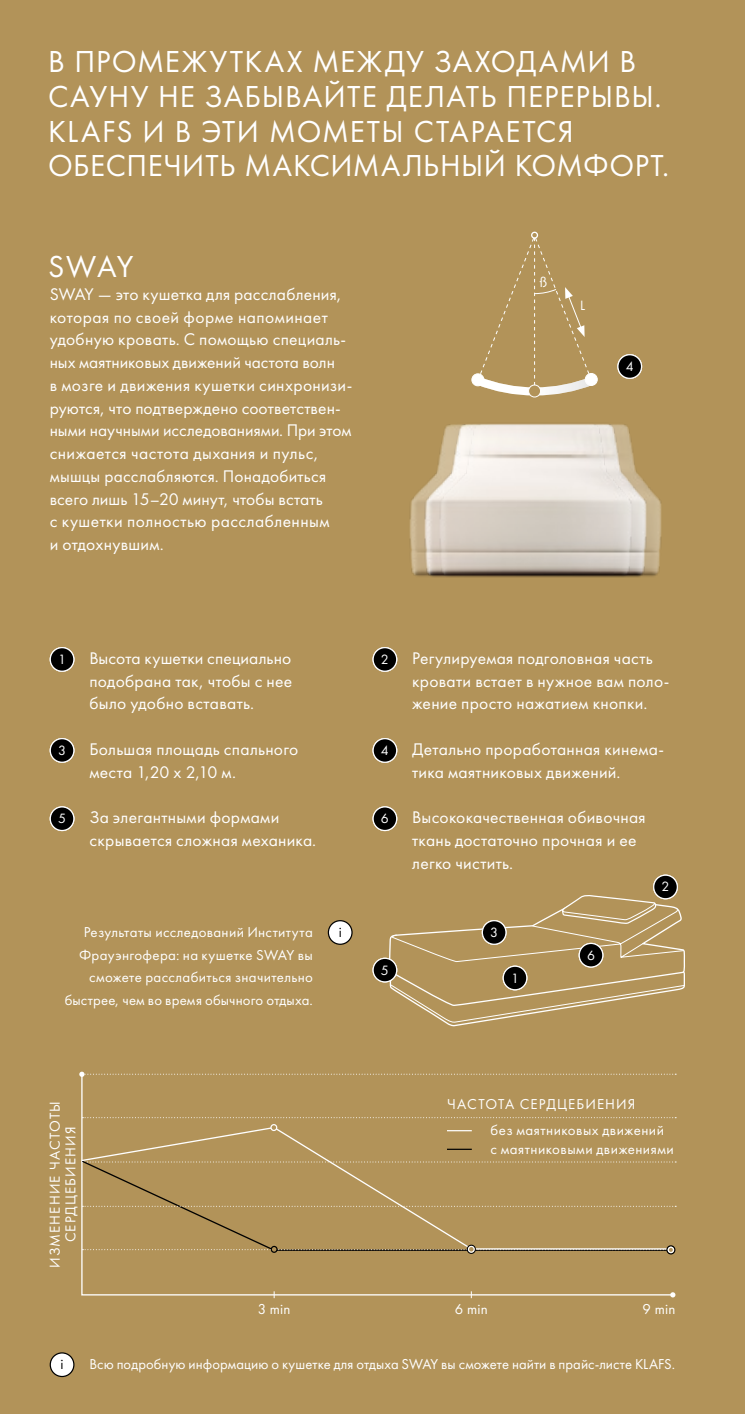
<style>
.page{position:relative;width:745px;height:1414px;background:#fff}
.page>*{position:absolute;margin:0;border:0;box-sizing:border-box;transform-origin:0 0}
.t1{font:31.5px/34.6px "Futura PT Book";letter-spacing:.03em;color:#fff}
.t2{font:17.5px/22.8px "Futura PT Book";letter-spacing:.015em;color:#fff}
.t3{font:14.88px/22.8px "Futura PT Book";letter-spacing:.02em;color:#fff;text-align:right}
.t4{font:14.88px/26.4px "Futura PT Book";letter-spacing:.04em;color:#fff}
.t5{font:14.88px/15.8px "Futura PT Book";letter-spacing:.07em;color:#fff;text-align:center}
.t6{font:14.88px "Futura PT Book";color:#000}
.t7{font:14px "Futura PT Book";color:#fff}
</style>
<div class="page">
<div style="left:0;top:0;width:744px;height:1414px;background:#b29359"></div>
<img style="left:410px;top:424px;width:252px;height:154px">
<svg style="left:387px;top:893px;width:298px;height:134px"></svg>
<div style="left:530px;top:232px;width:7px;height:7px;border:1px solid #fff;border-radius:50%"></div>
<svg style="left:471px;top:237px;width:127px;height:161px"></svg>
<svg style="left:81px;top:1077px;width:592px;height:219px"></svg>
<svg style="left:79px;top:1071px;width:596px;height:6px"></svg>
<svg style="left:669px;top:1292px;width:6px;height:5px"></svg>
<svg style="left:81px;top:1126px;width:588px;height:124px"></svg>
<svg style="left:82px;top:1206px;width:593px;height:1px"></svg>
<svg style="left:82px;top:1117px;width:593px;height:1px"></svg>
<div style="left:466px;top:1244px;width:9px;height:10px;border:1px solid #000;border-radius:50%"></div>
<div style="left:467px;top:1246px;width:7px;height:7px;border:1px solid #fff;border-radius:50%"></div>
<div style="left:270px;top:1246px;width:7px;height:7px;border:1px solid #000;border-radius:50%"></div>
<div style="left:270px;top:1124px;width:7px;height:7px;border:1px solid #fff;border-radius:50%"></div>
<div style="left:666px;top:1245px;width:9px;height:9px;border:1px solid #000;border-radius:50%"></div>
<svg style="left:82px;top:1246px;width:591px;height:6px"></svg>
<div style="left:667px;top:1246px;width:6px;height:7px;border:1px solid #fff;border-radius:50%"></div>
<div style="left:50px;top:648px;width:24px;height:23px;background:#000;border-radius:50%"></div>
<div style="left:50px;top:647px;width:24px;height:25px;border:1px solid #fff;border-radius:50%"></div>
<div style="left:373px;top:648px;width:23px;height:23px;background:#000;border-radius:50%"></div>
<div style="left:372px;top:647px;width:25px;height:25px;border:1px solid #fff;border-radius:50%"></div>
<div style="left:50px;top:739px;width:24px;height:23px;background:#000;border-radius:50%"></div>
<div style="left:50px;top:738px;width:24px;height:25px;border:1px solid #fff;border-radius:50%"></div>
<div style="left:373px;top:739px;width:23px;height:23px;background:#000;border-radius:50%"></div>
<div style="left:372px;top:738px;width:25px;height:25px;border:1px solid #fff;border-radius:50%"></div>
<div style="left:50px;top:807px;width:24px;height:23px;background:#000;border-radius:50%"></div>
<div style="left:50px;top:806px;width:24px;height:25px;border:1px solid #fff;border-radius:50%"></div>
<div style="left:373px;top:807px;width:23px;height:23px;background:#000;border-radius:50%"></div>
<div style="left:372px;top:806px;width:25px;height:25px;border:1px solid #fff;border-radius:50%"></div>
<div style="left:503px;top:966px;width:23px;height:24px;background:#000;border-radius:50%"></div>
<div style="left:502px;top:965px;width:25px;height:25px;border:1px solid #fff;border-radius:50%"></div>
<div style="left:653px;top:875px;width:24px;height:24px;background:#000;border-radius:50%"></div>
<div style="left:652px;top:874px;width:25px;height:25px;border:1px solid #fff;border-radius:50%"></div>
<div style="left:482px;top:921px;width:23px;height:23px;background:#000;border-radius:50%"></div>
<div style="left:481px;top:920px;width:25px;height:25px;border:1px solid #fff;border-radius:50%"></div>
<div style="left:373px;top:958px;width:23px;height:24px;background:#000;border-radius:50%"></div>
<div style="left:372px;top:958px;width:25px;height:24px;border:1px solid #fff;border-radius:50%"></div>
<div style="left:579px;top:943px;width:23px;height:24px;background:#000;border-radius:50%"></div>
<div style="left:578px;top:943px;width:25px;height:24px;border:1px solid #fff;border-radius:50%"></div>
<div style="left:328px;top:921px;width:24px;height:23px;background:#fff;border-radius:50%"></div>
<div style="left:327px;top:920px;width:25px;height:25px;border:1px solid #000;border-radius:50%"></div>
<div style="left:50px;top:1353px;width:24px;height:23px;background:#fff;border-radius:50%"></div>
<div style="left:50px;top:1352px;width:24px;height:25px;border:1px solid #000;border-radius:50%"></div>
<div style="left:617px;top:355px;width:24px;height:23px;background:#000;border-radius:50%"></div>
<div style="left:617px;top:354px;width:24px;height:25px;border:1px solid #fff;border-radius:50%"></div>
<svg style="left:446px;top:1130px;width:25px;height:1px"></svg>
<svg style="left:446px;top:1149px;width:25px;height:1px"></svg>
<h1 class="t1" style="left:48px;top:44px;width:622px">В ПРОМЕЖУТКАХ МЕЖДУ ЗАХОДАМИ В САУНУ НЕ ЗАБЫВАЙТЕ ДЕЛАТЬ ПЕРЕРЫВЫ.<br>KLAFS И В ЭТИ МОМЕТЫ СТАРАЕТСЯ ОБЕСПЕЧИТЬ МАКСИМАЛЬНЫЙ КОМФОРТ.</h1>
<h1 class="t1" style="left:48px;top:249px;width:87px">SWAY</h1>
<p class="t2" style="left:50px;top:283px;width:304px">SWAY — это кушетка для расслабления, которая по своей форме напоминает удобную кровать. С помощью специаль&shy;ных маятниковых движений частота волн<br>в мозге и движения кушетки синхронизи&shy;руются, что подтверждено соответствен&shy;ными научными исследованиями. При этом снижается частота дыхания и пульс, мышцы расслабляются. Понадобиться всего лишь 15–20 минут, чтобы встать<br>с кушетки полностью расслабленным<br>и отдохнувшим.</p>
<p class="t7" style="left:539px;top:274px;width:9px">ß</p>
<p class="t7" style="left:579px;top:297px;width:7px">L</p>
<p class="t7" style="left:625px;top:358px;width:9px">4</p>
<p class="t2" style="left:89px;top:647px;width:204px;text-align:justify">Высота кушетки специально подобрана так, чтобы с нее было удобно вставать.</p>
<p class="t2" style="left:412px;top:647px;width:258px">Регулируемая подголовная часть кровати встает в нужное вам поло&shy;жение просто нажатием кнопки.</p>
<p class="t2" style="left:89px;top:738px;width:210px">Большая площадь спального места 1,20 x 2,10 м.</p>
<p class="t2" style="left:89px;top:806px;width:228px">За элегантными формами скрывается сложная механика.</p>
<p class="t2" style="left:412px;top:806px;width:235px">Высококачественная обивочная ткань достаточно прочная и ее легко чистить.</p>
<p class="t7" style="left:58px;top:651px;width:9px">1</p>
<p class="t7" style="left:380px;top:651px;width:9px">2</p>
<p class="t2" style="left:412px;top:738px;width:253px">Детально проработанная кинема&shy;тика маятниковых движений.</p>
<p class="t7" style="left:58px;top:742px;width:9px">3</p>
<p class="t7" style="left:380px;top:742px;width:9px">4</p>
<p class="t7" style="left:58px;top:810px;width:9px">5</p>
<p class="t7" style="left:380px;top:810px;width:9px">6</p>
<p class="t3" style="left:84px;top:920px;width:230px">Результаты исследований Института</p>
<p class="t6" style="left:338px;top:923px;width:5px">i</p>
<p class="t3" style="left:65px;top:943px;width:249px">Фрауэнгофера: на кушетке SWAY вы сможете расслабиться значительно быстрее, чем во время обычного отдыха.</p>
<p class="t7" style="left:380px;top:962px;width:9px">5</p>
<p class="t7" style="left:490px;top:924px;width:9px">3</p>
<p class="t7" style="left:510px;top:969px;width:9px">1</p>
<p class="t7" style="left:586px;top:947px;width:9px">6</p>
<p class="t7" style="left:661px;top:878px;width:9px">2</p>
<p class="t5" style="left:47px;top:1268px;width:168px;rotate:-90deg">ИЗМЕНЕНИЕ ЧАСТОТЫ<br>СЕРДЦЕБИЕНИЯ</p>
<p class="t4" style="left:490px;top:1091px;width:175px;text-indent:-43px">ЧАСТОТА СЕРДЦЕБИЕНИЯ<br>без маятниковых движений</p>
<p class="t3" style="left:490px;top:1137px;width:185px">с маятниковыми движениями</p>
<p class="t3" style="left:257px;top:1297px;width:34px">3 min</p>
<p class="t3" style="left:454px;top:1297px;width:34px">6 min</p>
<p class="t3" style="left:642px;top:1297px;width:34px">9 min</p>
<p class="t6" style="left:60px;top:1355px;width:5px">i</p>
<p class="t3" style="left:89px;top:1353px;width:586px">Всю подробную информацию о кушетке для отдыха SWAY вы сможете найти в прайс-листе KLAFS.</p>
</div>
